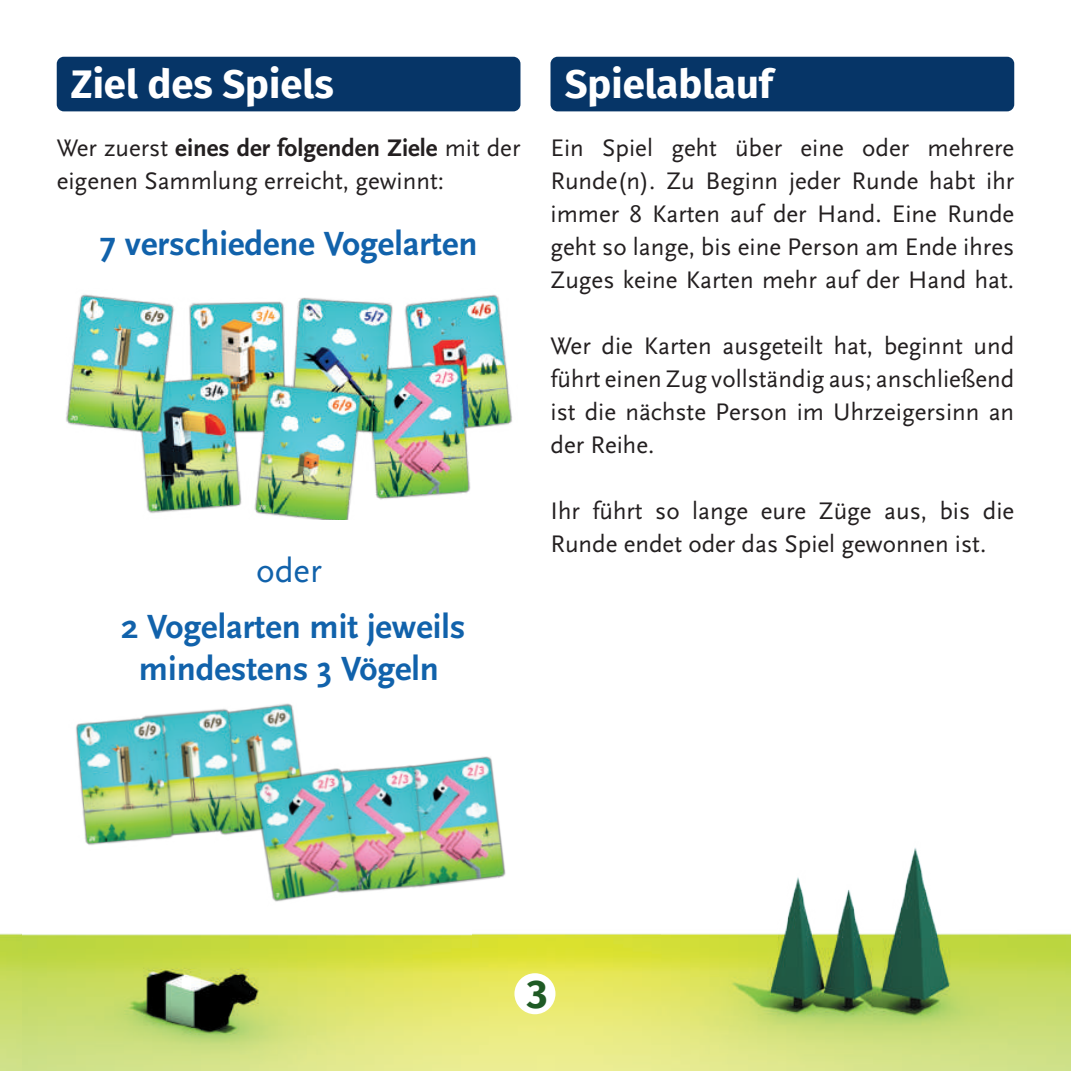
<style>
.page{position:relative;width:1071px;height:1071px;background:#fff}
.page>*{position:absolute;margin:0;border:0;box-sizing:border-box;transform-origin:0 0}
.t1{font:700 40px "Fira Sans";color:#fff}
.t2{font:700 40px "Fira Sans";color:#1f5a24}
.t3{font:700 35px/42px "Scala Sans";color:#1162ab;text-align:center}
.t4{font:35px "Scala Sans";color:#1162ab}
.t5{font:25px/33px "Scala Sans";color:#231f20;text-align:justify}
.s1{font-weight:700}
</style>
<div class="page">
<img style="left:21px;top:933px;width:451px;height:137px">
<img style="left:472px;top:848px;width:598px;height:222px">
<img style="left:0;top:933px;width:21px;height:137px">
<div style="left:514px;top:972px;width:41px;height:41px;background:#fff;border-radius:50%"></div>
<img style="left:66px;top:294px;width:446px;height:225px">
<div style="left:57px;top:57px;width:463px;height:54px;background:#063567;border-radius:7px"></div>
<div style="left:550px;top:57px;width:463px;height:54px;background:#063567;border-radius:7px"></div>
<img style="left:76px;top:703px;width:220px;height:142px">
<img style="left:235px;top:730px;width:277px;height:195px">
<h1 class="t1" style="left:71px;top:50px;width:264px">Ziel des Spiels</h1>
<h1 class="t1" style="left:564px;top:50px;width:210px">Spielablauf</h1>
<p class="t5" style="left:57px;top:132px;width:465px">Wer zuerst <span class="s1">eines der folgenden Ziele</span> mit der eigenen Sammlung erreicht, gewinnt:</p>
<h2 class="t3" style="left:100px;top:223px;width:379px">7 verschiedene Vogelarten</h2>
<h2 class="t4" style="left:256px;top:551px;width:67px">oder</h2>
<h2 class="t3" style="left:121px;top:606px;width:346px">2 Vogelarten mit jeweils mindestens 3 Vögeln</h2>
<p class="t5" style="left:550px;top:132px;width:465px">Ein Spiel geht über eine oder mehrere Runde(n). Zu Beginn jeder Runde habt ihr immer 8 Karten auf der Hand. Eine Runde geht so lange, bis eine Person am Ende ihres Zuges keine Karten mehr auf der Hand hat.</p>
<p class="t5" style="left:550px;top:330px;width:465px">Wer die Karten ausgeteilt hat, beginnt und führt einen Zug vollständig aus; anschließend ist die nächste Person im Uhrzeigersinn an der Reihe.</p>
<p class="t5" style="left:550px;top:495px;width:465px">Ihr führt so lange eure Züge aus, bis die<br>Runde endet oder das Spiel gewonnen ist.</p>
<h1 class="t2" style="left:527px;top:960px;width:22px">3</h1>
</div>
